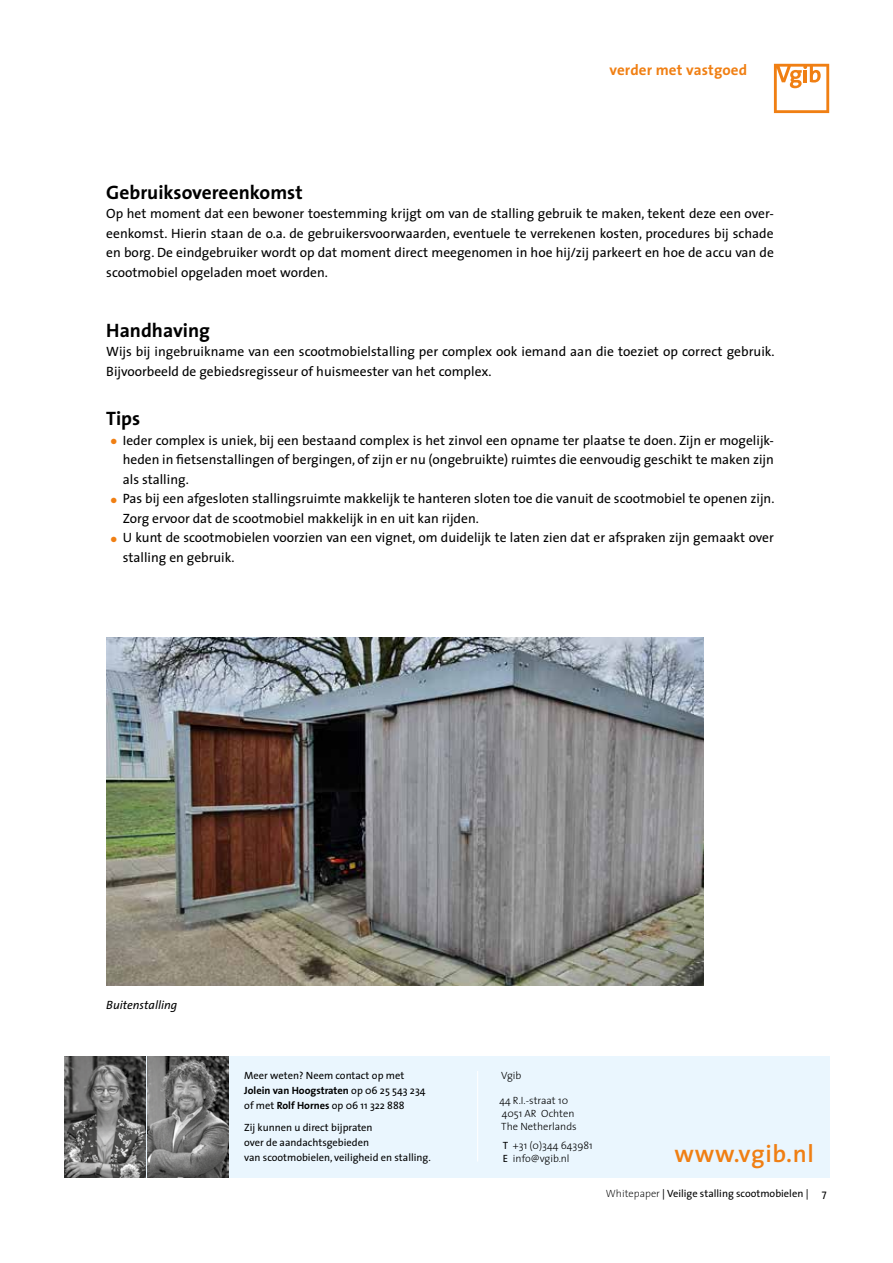
<style>
.page{position:relative;width:893px;height:1263px;background:#fff}
.page>*{position:absolute;margin:0;border:0;box-sizing:border-box;transform-origin:0 0}
.t1{font:600 24.6px "The Sans";letter-spacing:.025em;color:#f07f13}
.t2{font:700 19.5px "The Sans";color:#000}
.t3{font:700 15px "The Sans";letter-spacing:.01em;color:#f07f13}
.t4{font:13.5px/19.5px "The Sans";color:#000}
.t5{font:italic 12px "The Sans";color:#000}
.t6{font:10.5px/15px "The Sans";color:#000}
.t7{font:300 10.5px/12.8px "The Sans";color:#000}
.s1{font-size:22.5px;color:#f07f13}
.s2{font-weight:700}
.s3{font-weight:400}
.s4{font-weight:200}
</style>
<div class="page">
<svg style="left:774px;top:64px;width:55px;height:49px"></svg>
<img style="left:106px;top:638px;width:598px;height:347px">
<div style="left:65px;top:1057px;width:765px;height:121px;background:#eaf6fe"></div>
<hr style="left:477px;top:1071px;width:1px;height:90px;background:#fff">
<img style="left:65px;top:1057px;width:163px;height:121px">
<p class="t3" style="left:610px;top:57px;width:139px">verder met vastgoed</p>
<h2 class="t2" style="left:106px;top:176px;width:198px">Gebruiksovereenkomst</h2>
<p class="t4" style="left:106px;top:204px;width:669px;text-align:justify">Op het moment dat een bewoner toestemming krijgt om van de stalling gebruik te maken, tekent deze een over&shy;eenkomst. Hierin staan de o.a. de gebruikersvoorwaarden, eventuele te verrekenen kosten, procedures bij schade en borg. De eindgebruiker wordt op dat moment direct meegenomen in hoe hij/zij parkeert en hoe de accu van de scootmobiel opgeladen moet worden.</p>
<h2 class="t2" style="left:106px;top:314px;width:105px">Handhaving</h2>
<p class="t4" style="left:106px;top:342px;width:670px">Wijs bij ingebruikname van een scootmobielstalling per complex ook iemand aan die toeziet op correct gebruik.<br>Bijvoorbeeld de gebiedsregisseur of huismeester van het complex.</p>
<h2 class="t2" style="left:106px;top:402px;width:35px">Tips</h2>
<p class="t4" style="left:123px;top:430px;width:653px;text-align:justify;text-indent:-14px"><span class="s1">•</span> Ieder complex is uniek, bij een bestaand complex is het zinvol een opname ter plaatse te doen. Zijn er mogelijk&shy;heden in fietsenstallingen of bergingen, of zijn er nu (ongebruikte) ruimtes die eenvoudig geschikt te maken zijn als stalling.</p>
<p class="t4" style="left:123px;top:489px;width:653px;text-indent:-14px"><span class="s1">•</span> Pas bij een afgesloten stallingsruimte makkelijk te hanteren sloten toe die vanuit de scootmobiel te openen zijn.<br>Zorg ervoor dat de scootmobiel makkelijk in en uit kan rijden.</p>
<p class="t4" style="left:123px;top:528px;width:653px;text-indent:-14px"><span class="s1">•</span> U kunt de scootmobielen voorzien van een vignet, om duidelijk te laten zien dat er afspraken zijn gemaakt over stalling en gebruik.</p>
<p class="t5" style="left:106px;top:995px;width:73px">Buitenstalling</p>
<p class="t6" style="left:244px;top:1067px;width:183px">Meer weten? Neem contact op met<br><span class="s2">Jolein van Hoogstraten</span> op 06 25 543 234 of met <span class="s2">Rolf Hornes</span> op 06 11 322 888</p>
<p class="t6" style="left:244px;top:1120px;width:188px">Zij kunnen u direct bijpraten<br>over de aandachtsgebieden<br>van scootmobielen, veiligheid en stalling.</p>
<p class="t7" style="left:501px;top:1068px;width:22px">Vgib</p>
<p class="t7" style="left:499px;top:1094px;width:79px">44 R.I.-straat 10<br>4051 AR Ochten<br>The Netherlands</p>
<p class="t7" style="left:503px;top:1138px;width:91px"><span class="s3">T</span> +31 (0)344 643981<br><span class="s3">E</span> info@vgib.nl</p>
<h1 class="t1" style="left:674px;top:1133px;width:141px">www.vgib.nl</h1>
<p class="t6" style="left:606px;top:1185px;width:204px"><span class="s4">Whitepaper</span> | Veilige stalling scootmobielen |</p>
<p class="t6" style="left:822px;top:1185px;width:6px">7</p>
</div>
